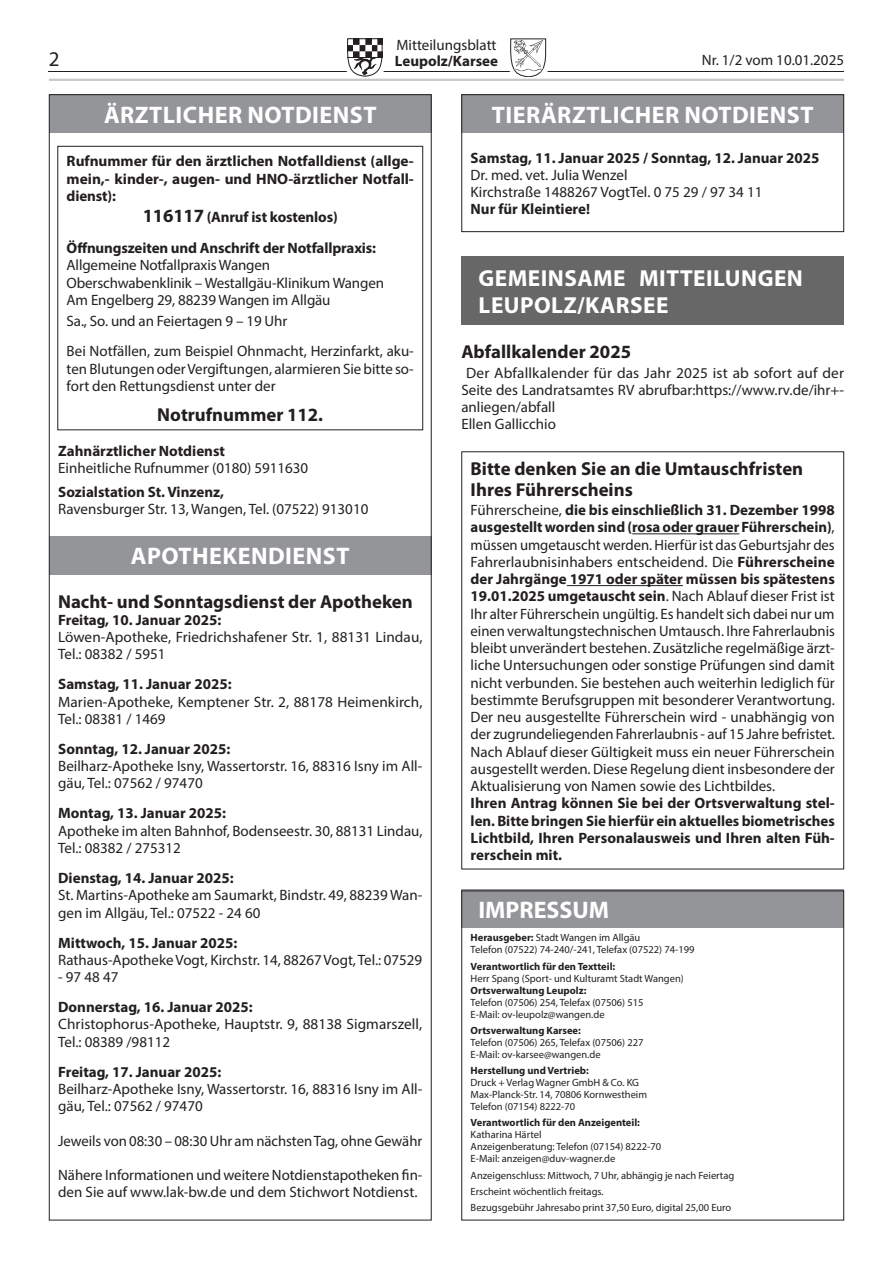
<style>
.page{position:relative;width:893px;height:1263px;background:#fff}
.page>*{position:absolute;margin:0;border:0;box-sizing:border-box;transform-origin:0 0}
.t1{font:700 24px "Myriad Pro";letter-spacing:.02em;color:#fff}
.t2{font:700 24px "Myriad Pro";color:#fff}
.t3{font:700 23.25px/27px "Myriad Pro";letter-spacing:.02em;color:#fff}
.t4{font:21px "Myriad Pro";color:#231f20}
.t5{font:700 18.75px/21px "Myriad Pro";color:#231f20}
.t6{font:15px/17.2px "Myriad Pro";color:#231f20}
.t7{font:700 15px/17.2px "Myriad Pro";color:#231f20;text-align:justify}
.t8{font:10.5px/12px "Myriad Pro";color:#231f20}
.t9{font:700 10.5px "Myriad Pro";color:#231f20}
.s1{font-size:18.75px}
.s2{font-weight:700}
</style>
<div class="page">
<hr style="left:49px;top:71px;width:795px;height:1px;background:#231f20">
<svg style="left:347px;top:38px;width:36px;height:39px"></svg>
<svg style="left:510px;top:38px;width:36px;height:39px"></svg>
<img style="left:514px;top:40px;width:29px;height:32px">
<hr style="left:49px;top:79px;width:795px;height:2px;background:#c7c8ca">
<div style="left:461px;top:257px;width:383px;height:68px;background:#676767"></div>
<hr style="left:632px;top:534px;width:107px;height:1px;background:#231f20">
<hr style="left:567px;top:585px;width:116px;height:1px;background:#231f20">
<div style="left:49px;top:95px;width:383px;height:38px;background:#939598"></div>
<div style="left:57px;top:146px;width:366px;height:284px;border:1px solid #231f20"></div>
<div style="left:49px;top:536px;width:383px;height:38px;background:#939598"></div>
<div style="left:461px;top:94px;width:383px;height:39px;background:#939598"></div>
<div style="left:461px;top:94px;width:383px;height:138px;border:1px solid #231f20"></div>
<div style="left:461px;top:889px;width:383px;height:39px;background:#939598"></div>
<div style="left:461px;top:890px;width:383px;height:330px;border:1px solid #231f20"></div>
<p class="t6" style="left:396px;top:36px;width:102px">Mitteilungsblatt</p>
<h3 class="t4" style="left:49px;top:46px;width:12px">2</h3>
<p class="t7" style="left:395px;top:52px;width:105px">Leupolz/Karsee</p>
<p class="t6" style="left:702px;top:51px;width:144px">Nr. 1/2 vom 10.01.2025</p>
<h1 class="t1" style="left:104px;top:99px;width:274px">ÄRZTLICHER NOTDIENST</h1>
<p class="t7" style="left:67px;top:152px;width:349px">Rufnummer für den ärztlichen Notfalldienst (allge&shy;mein,- kinder-, augen- und HNO-ärztlicher Notfall&shy;dienst):</p>
<p class="t7" style="left:67px;top:201px;width:311px;line-height:30.8px;text-indent:76px"><span class="s1">116117</span> (Anruf ist kostenlos)<br>Öffnungszeiten und Anschrift der Notfallpraxis:</p>
<p class="t6" style="left:67px;top:257px;width:319px">Allgemeine Notfallpraxis Wangen<br>Oberschwabenklinik – Westallgäu-Klinikum Wangen<br>Am Engelberg 29, 88239 Wangen im Allgäu</p>
<p class="t6" style="left:67px;top:305px;width:349px;line-height:30.5px">Sa., So. und an Feiertagen 9 – 19 Uhr<br>Bei Notfällen, zum Beispiel Ohnmacht, Herzinfarkt, aku-</p>
<p class="t6" style="left:67px;top:360px;width:349px">ten Blutungen oder Vergiftungen, alarmieren Sie bitte so&shy;fort den Rettungsdienst unter der</p>
<p class="t5" style="left:157px;top:403px;width:167px">Notrufnummer 112.</p>
<p class="t7" style="left:58px;top:442px;width:168px">Zahnärztlicher Notdienst</p>
<p class="t6" style="left:58px;top:459px;width:252px">Einheitliche Rufnummer (0180) 5911630</p>
<p class="t7" style="left:58px;top:482px;width:167px">Sozialstation St. Vinzenz,</p>
<p class="t6" style="left:58px;top:500px;width:312px">Ravensburger Str. 13, Wangen, Tel. (07522) 913010</p>
<h1 class="t1" style="left:131px;top:540px;width:220px">APOTHEKENDIENST</h1>
<p class="t5" style="left:58px;top:590px;width:356px">Nacht- und Sonntagsdienst der Apotheken</p>
<p class="t7" style="left:58px;top:611px;width:165px">Freitag, 10. Januar 2025:</p>
<p class="t6" style="left:58px;top:628px;width:366px">Löwen-Apotheke, Friedrichshafener Str. 1, 88131 Lindau,<br>Tel.: 08382 / 5951</p>
<p class="t7" style="left:58px;top:675px;width:175px">Samstag, 11. Januar 2025:</p>
<p class="t6" style="left:58px;top:693px;width:366px">Marien-Apotheke, Kemptener Str. 2, 88178 Heimenkirch,<br>Tel.: 08381 / 1469</p>
<p class="t7" style="left:58px;top:740px;width:174px">Sonntag, 12. Januar 2025:</p>
<p class="t6" style="left:58px;top:757px;width:366px">Beilharz-Apotheke Isny, Wassertorstr. 16, 88316 Isny im All&shy;gäu, Tel.: 07562 / 97470</p>
<p class="t7" style="left:58px;top:804px;width:169px">Montag, 13. Januar 2025:</p>
<p class="t6" style="left:58px;top:822px;width:366px">Apotheke im alten Bahnhof, Bodenseestr. 30, 88131 Lindau,<br>Tel.: 08382 / 275312</p>
<p class="t7" style="left:58px;top:869px;width:177px">Dienstag, 14. Januar 2025:</p>
<p class="t6" style="left:58px;top:886px;width:366px">St. Martins-Apotheke am Saumarkt, Bindstr. 49, 88239 Wan&shy;gen im Allgäu, Tel.: 07522 - 24 60</p>
<p class="t7" style="left:58px;top:933px;width:181px">Mittwoch, 15. Januar 2025:</p>
<p class="t6" style="left:58px;top:951px;width:365px">Rathaus-Apotheke Vogt, Kirchstr. 14, 88267 Vogt, Tel.: 07529</p>
<p class="t6" style="left:58px;top:968px;width:62px">- 97 48 47</p>
<p class="t7" style="left:58px;top:998px;width:196px">Donnerstag, 16. Januar 2025:</p>
<p class="t6" style="left:58px;top:1015px;width:366px">Christophorus-Apotheke, Hauptstr. 9, 88138 Sigmarszell,<br>Tel.: 08389 /98112</p>
<p class="t7" style="left:58px;top:1062px;width:165px">Freitag, 17. Januar 2025:</p>
<p class="t6" style="left:58px;top:1080px;width:366px">Beilharz-Apotheke Isny, Wassertorstr. 16, 88316 Isny im All&shy;gäu, Tel.: 07562 / 97470</p>
<p class="t6" style="left:58px;top:1132px;width:366px">Jeweils von 08:30 – 08:30 Uhr am nächsten Tag, ohne Gewähr</p>
<p class="t6" style="left:58px;top:1166px;width:366px">Nähere Informationen und weitere Notdienstapotheken fin&shy;den Sie auf www.lak-bw.de und dem Stichwort Notdienst.</p>
<h1 class="t1" style="left:492px;top:99px;width:323px">TIERÄRZTLICHER NOTDIENST</h1>
<p class="t7" style="left:471px;top:148px;width:350px">Samstag, 11. Januar 2025 / Sonntag, 12. Januar 2025</p>
<p class="t6" style="left:471px;top:166px;width:293px">Dr. med. vet. Julia Wenzel<br>Kirchstraße 1488267 VogtTel. 0 75 29 / 97 34 11</p>
<p class="t7" style="left:471px;top:200px;width:121px">Nur für Kleintiere!</p>
<h2 class="t3" style="left:479px;top:264px;width:326px">GEMEINSAME MITTEILUNGEN<br>LEUPOLZ/KARSEE</h2>
<p class="t5" style="left:461px;top:341px;width:171px">Abfallkalender 2025</p>
<p class="t6" style="left:461px;top:364px;width:384px;text-indent:5px">Der Abfallkalender für das Jahr 2025 ist ab sofort auf der Seite des Landratsamtes RV abrufbar:https://www.rv.de/ihr+- anliegen/abfall<br>Ellen Gallicchio</p>
<p class="t5" style="left:471px;top:457px;width:334px">Bitte denken Sie an die Umtauschfristen<br>Ihres Führerscheins</p>
<p class="t6" style="left:471px;top:501px;width:366px;text-align:justify">Führerscheine, <span class="s2">die bis einschließlich 31. Dezember 1998 ausgestellt worden sind (rosa oder grauer Führerschein)</span>, müssen umgetauscht werden. Hierfür ist das Geburtsjahr des Fahrerlaubnisinhabers entscheidend. Die <span class="s2">Führerscheine der Jahrgänge 1971 oder später müssen bis spätestens 19.01.2025 umgetauscht sein</span>. Nach Ablauf dieser Frist ist Ihr alter Führerschein ungültig. Es handelt sich dabei nur um einen verwaltungstechnischen Umtausch. Ihre Fahrerlaubnis bleibt unverändert bestehen. Zusätzliche regelmäßige ärzt&shy;liche Untersuchungen oder sonstige Prüfungen sind damit nicht verbunden. Sie bestehen auch weiterhin lediglich für bestimmte Berufsgruppen mit besonderer Verantwortung.<br>Der neu ausgestellte Führerschein wird - unabhängig von der zugrundeliegenden Fahrerlaubnis - auf 15 Jahre befristet.<br>Nach Ablauf dieser Gültigkeit muss ein neuer Führerschein ausgestellt werden. Diese Regelung dient insbesondere der Aktualisierung von Namen sowie des Lichtbildes.</p>
<p class="t7" style="left:471px;top:794px;width:366px">Ihren Antrag können Sie bei der Ortsverwaltung stel&shy;len. Bitte bringen Sie hierfür ein aktuelles biometrisches Lichtbild, Ihren Personalausweis und Ihren alten Füh&shy;rerschein mit.</p>
<h1 class="t2" style="left:478px;top:894px;width:132px">IMPRESSUM</h1>
<p class="t8" style="left:471px;top:932px;width:225px"><span class="s2">Herausgeber:</span> Stadt Wangen im Allgäu<br>Telefon (07522) 74-240/-241, Telefax (07522) 74-199</p>
<p class="t9" style="left:471px;top:959px;width:146px">Verantwortlich für den Textteil:</p>
<p class="t8" style="left:471px;top:972px;width:215px">Herr Spang (Sport- und Kulturamt Stadt Wangen)</p>
<p class="t9" style="left:471px;top:983px;width:117px">Ortsverwaltung Leupolz:</p>
<p class="t8" style="left:471px;top:996px;width:174px">Telefon (07506) 254, Telefax (07506) 515<br>E-Mail: ov-leupolz@wangen.de</p>
<p class="t9" style="left:471px;top:1023px;width:112px">Ortsverwaltung Karsee:</p>
<p class="t8" style="left:471px;top:1036px;width:174px">Telefon (07506) 265, Telefax (07506) 227<br>E-Mail: ov-karsee@wangen.de</p>
<p class="t9" style="left:471px;top:1064px;width:120px">Herstellung und Vertrieb:</p>
<p class="t8" style="left:471px;top:1076px;width:178px">Druck + Verlag Wagner GmbH &amp; Co. KG<br>Max-Planck-Str. 14, 70806 Kornwestheim<br>Telefon (07154) 8222-70</p>
<p class="t9" style="left:471px;top:1116px;width:171px">Verantwortlich für den Anzeigenteil:</p>
<p class="t8" style="left:471px;top:1129px;width:192px">Katharina Härtel<br>Anzeigenberatung: Telefon (07154) 8222-70<br>E-Mail: anzeigen@duv-wagner.de</p>
<p class="t8" style="left:471px;top:1167px;width:265px;line-height:16.2px">Anzeigenschluss: Mittwoch, 7 Uhr, abhängig je nach Feiertag<br>Erscheint wöchentlich freitags.<br>Bezugsgebühr Jahresabo print 37,50 Euro, digital 25,00 Euro</p>
</div>
